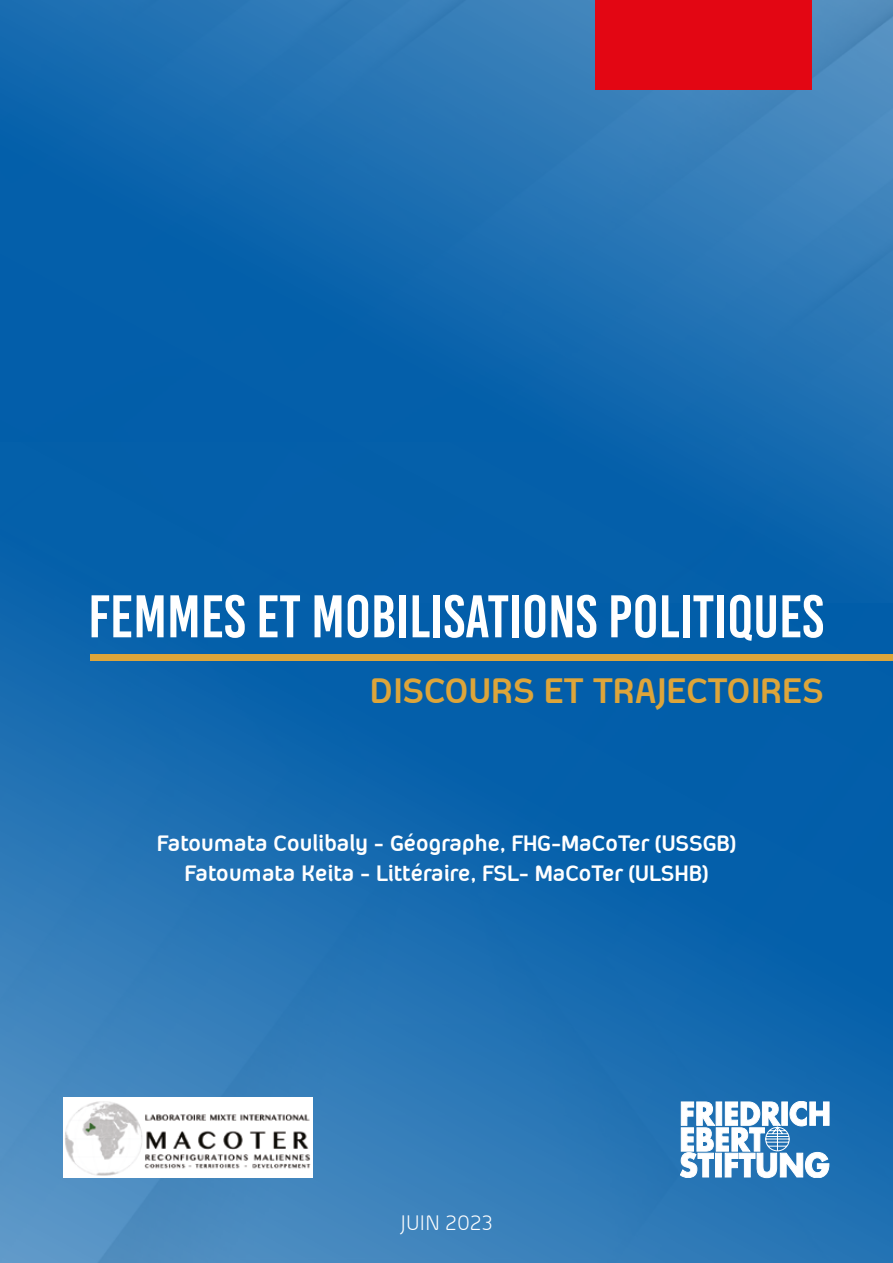
<style>
.page{position:relative;width:893px;height:1263px;background:#fff}
.page>*{position:absolute;margin:0;border:0;box-sizing:border-box;transform-origin:0 0}
.t1{font:60px "Bebas Kai";color:#fff}
.t2{font:700 40.5px "Aeroportal";color:#dda53a}
.t3{font:700 25.5px/30.6px "Aeroportal";color:#fff;text-align:center}
.t4{font:24px "Aeroportal";color:#fff}
</style>
<div class="page">
<img style="left:0;top:602px;width:893px;height:661px">
<img style="left:0;top:0;width:893px;height:602px">
<div style="left:595px;top:0;width:217px;height:89px;background:#e30613"></div>
<div style="left:90px;top:654px;width:803px;height:6px;background:#dda53a"></div>
<svg style="left:680px;top:1101px;width:149px;height:77px"></svg>
<img style="left:64px;top:1098px;width:249px;height:80px">
<h1 class="t1" style="left:88px;top:584px;width:737px">FEMMES ET MOBILISATIONS POLITIQUES</h1>
<h2 class="t2" style="left:370px;top:669px;width:455px">DISCOURS ET TRAJECTOIRES</h2>
<p class="t3" style="left:157px;top:827px;width:581px">Fatoumata Coulibaly - Géographe, FHG-MaCoTer (USSGB)<br>Fatoumata Keita - Littéraire, FSL- MaCoTer (ULSHB)</p>
<p class="t4" style="left:400px;top:1210px;width:94px">JUIN 2023</p>
</div>
